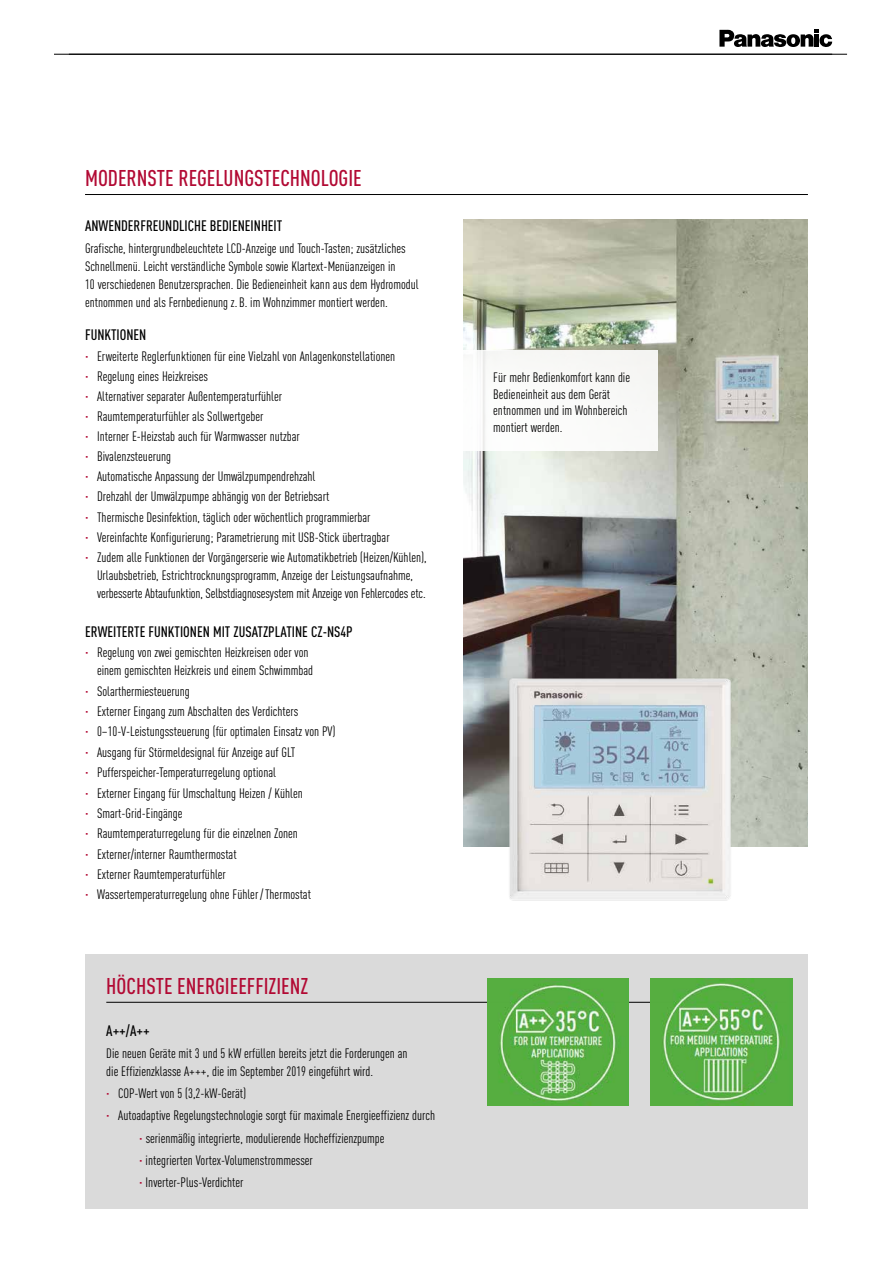
<style>
.page{position:relative;width:893px;height:1263px;background:#fff}
.page>*{position:absolute;margin:0;border:0;box-sizing:border-box;transform-origin:0 0}
.t1{font:500 22.5px "DIN Cond";color:#b20a34}
.t2{font:500 15px "DIN Cond";color:#000}
.t3{font:13.5px/20.1px "DIN Cond";color:#000}
.s1{color:#b20a34}
</style>
<div class="page">
<svg style="left:719px;top:30px;width:113px;height:17px"></svg>
<img style="left:463px;top:219px;width:345px;height:627px">
<div style="left:458px;top:350px;width:200px;height:100px;background:#fafaf8"></div>
<hr style="left:54px;top:54px;width:778px;height:1px;background:#000">
<hr style="left:69px;top:54px;width:778px;height:1px;background:#000">
<div style="left:85px;top:954px;width:723px;height:254px;background:#dadada"></div>
<hr style="left:106px;top:1002px;width:681px;height:1px;background:#000">
<img style="left:488px;top:979px;width:141px;height:126px">
<img style="left:650px;top:979px;width:143px;height:126px">
<img style="left:485px;top:638px;width:289px;height:263px">
<hr style="left:85px;top:194px;width:723px;height:1px;background:#000">
<h1 class="t1" style="left:85px;top:164px;width:278px">MODERNSTE REGELUNGSTECHNOLOGIE</h1>
<p class="t2" style="left:85px;top:217px;width:199px">ANWENDERFREUNDLICHE BEDIENEINHEIT</p>
<p class="t3" style="left:85px;top:239px;width:335px;line-height:18px">Grafische, hintergrundbeleuchtete LCD-Anzeige und Touch-Tasten; zusätzliches Schnellmenü. Leicht verständliche Symbole sowie Klartext-Menüanzeigen in<br>10 verschiedenen Benutzersprachen. Die Bedieneinheit kann aus dem Hydromodul entnommen und als Fernbedienung z. B. im Wohnzimmer montiert werden.</p>
<p class="t2" style="left:85px;top:326px;width:63px">FUNKTIONEN</p>
<p class="t3" style="left:85px;top:346px;width:343px"><span class="s1">·</span> Erweiterte Reglerfunktionen für eine Vielzahl von Anlagenkonstellationen<br><span class="s1">·</span> Regelung eines Heizkreises<br><span class="s1">·</span> Alternativer separater Außentemperaturfühler<br><span class="s1">·</span> Raumtemperaturfühler als Sollwertgeber<br><span class="s1">·</span> Interner E-Heizstab auch für Warmwasser nutzbar<br><span class="s1">·</span> Bivalenzsteuerung<br><span class="s1">·</span> Automatische Anpassung der Umwälzpumpendrehzahl<br><span class="s1">·</span> Drehzahl der Umwälzpumpe abhängig von der Betriebsart<br><span class="s1">·</span> Thermische Desinfektion, täglich oder wöchentlich programmierbar<br><span class="s1">·</span> Vereinfachte Konfigurierung; Parametrierung mit USB-Stick übertragbar<br><span class="s1">·</span> Zudem alle Funktionen der Vorgängerserie wie Automatikbetrieb (Heizen/Kühlen),</p>
<p class="t3" style="left:97px;top:566px;width:330px;line-height:18px">Urlaubsbetrieb, Estrichtrocknungsprogramm, Anzeige der Leistungsaufnahme, verbesserte Abtaufunktion, Selbstdiagnosesystem mit Anzeige von Fehlercodes etc.</p>
<p class="t2" style="left:85px;top:622px;width:269px">ERWEITERTE FUNKTIONEN MIT ZUSATZPLATINE CZ-NS4P</p>
<p class="t3" style="left:97px;top:643px;width:217px;line-height:18px;text-indent:-12px"><span class="s1">·</span> Regelung von zwei gemischten Heizkreisen oder von einem gemischten Heizkreis und einem Schwimmbad</p>
<p class="t3" style="left:85px;top:680px;width:252px"><span class="s1">·</span> Solarthermiesteuerung<br><span class="s1">·</span> Externer Eingang zum Abschalten des Verdichters<br><span class="s1">·</span> 0–10-V-Leistungssteuerung (für optimalen Einsatz von PV) <span class="s1">·</span> Ausgang für Störmeldesignal für Anzeige auf GLT<br><span class="s1">·</span> Pufferspeicher-Temperaturregelung optional<br><span class="s1">·</span> Externer Eingang für Umschaltung Heizen / Kühlen<br><span class="s1">·</span> Smart-Grid-Eingänge<br><span class="s1">·</span> Raumtemperaturregelung für die einzelnen Zonen<br><span class="s1">·</span> Externer/interner Raumthermostat<br><span class="s1">·</span> Externer Raumtemperaturfühler<br><span class="s1">·</span> Wassertemperaturregelung ohne Fühler /Thermostat</p>
<h1 class="t1" style="left:106px;top:972px;width:204px">HÖCHSTE ENERGIEEFFIZIENZ</h1>
<p class="t2" style="left:106px;top:1021px;width:45px">A++/A++</p>
<p class="t3" style="left:106px;top:1044px;width:303px;line-height:18px">Die neuen Geräte mit 3 und 5 kW erfüllen bereits jetzt die Forderungen an die Effizienzklasse A+++, die im September 2019 eingeführt wird.</p>
<p class="t3" style="left:106px;top:1083px;width:141px"><span class="s1">·</span> COP-Wert von 5 (3,2-kW-Gerät)</p>
<p class="t3" style="left:106px;top:1105px;width:330px"><span class="s1">·</span> Autoadaptive Regelungstechnologie sorgt für maximale Energieeffizienz durch</p>
<p class="t3" style="left:139px;top:1128px;width:247px"><span class="s1">·</span> serienmäßig integrierte, modulierende Hocheffizienzpumpe</p>
<p class="t3" style="left:139px;top:1150px;width:175px"><span class="s1">·</span> integrierten Vortex-Volumenstrommesser</p>
<p class="t3" style="left:139px;top:1172px;width:106px"><span class="s1">·</span> Inverter-Plus-Verdichter</p>
<p class="t3" style="left:493px;top:369px;width:138px;line-height:16.5px">Für mehr Bedienkomfort kann die<br>Bedieneinheit aus dem Gerät entnommen und im Wohnbereich montiert werden.</p>
</div>
